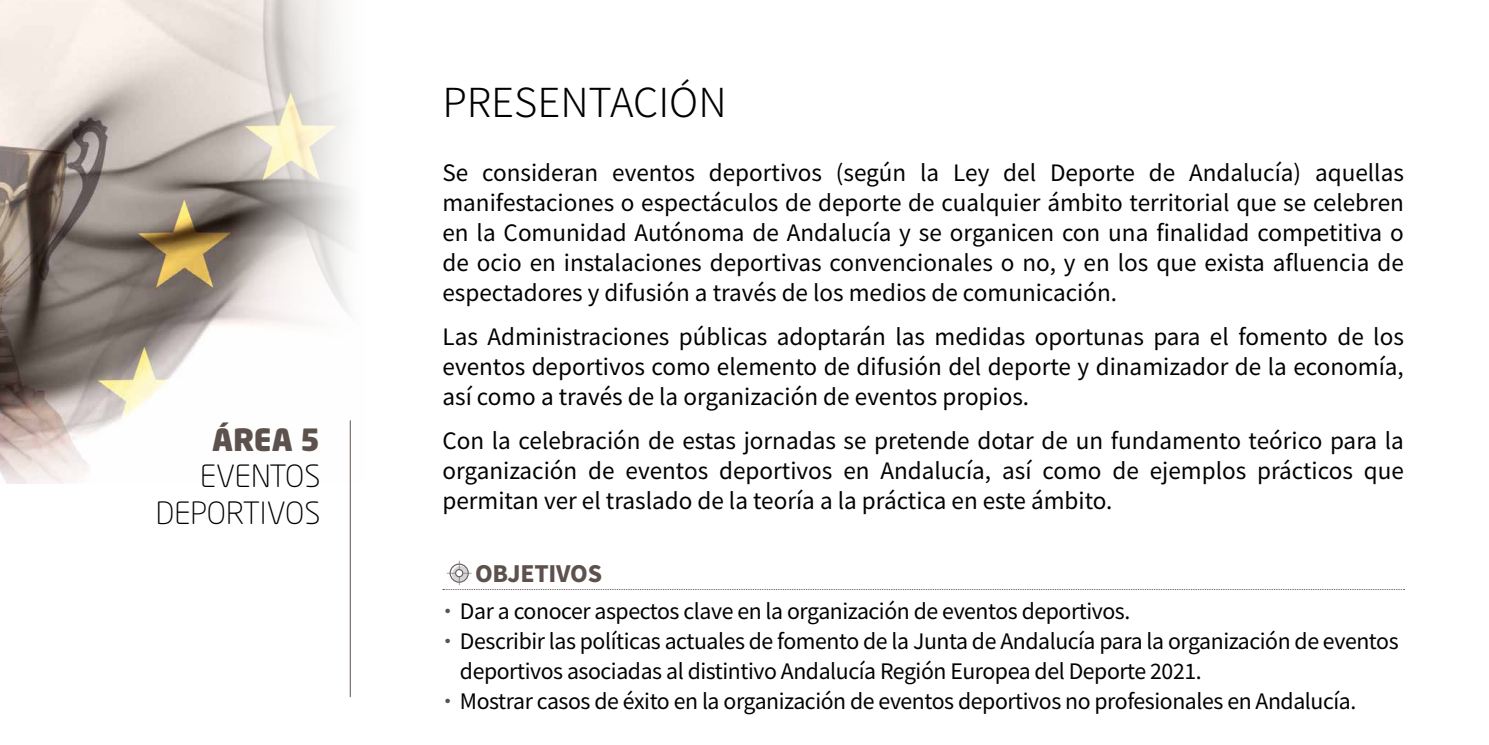
<style>
.page{position:relative;width:1489px;height:745px;background:#fff}
.page>*{position:absolute;margin:0;border:0;box-sizing:border-box;transform-origin:0 0}
.t1{font:300 40px "Noto Sans HK";color:#000}
.t2{font:300 30.25px/36.2px "Neo Sans Std";color:#000;text-align:right}
.t3{font:900 30.25px "Neo Sans Std";color:#5d514d}
.t4{font:22.5px/30px "Noto Sans HK";color:#000;text-align:justify}
.t5{font:900 22.5px "Noto Sans HK";letter-spacing:-.01em;color:#5d514d}
.t6{font:21.25px/30px "Noto Sans HK";letter-spacing:-.02em;color:#000}
.s1{color:#5d514d}
</style>
<div class="page">
<svg style="left:446px;top:560px;width:26px;height:25px"></svg>
<img style="left:0;top:0;width:231px;height:483px">
<svg style="left:231px;top:0;width:122px;height:483px"></svg>
<hr style="left:350px;top:420px;width:1px;height:276px;background:#5d514d">
<h2 class="t3" style="left:212px;top:419px;width:110px">ÁREA 5</h2>
<h2 class="t2" style="left:156px;top:457px;width:166px">EVENTOS<br>DEPORTIVOS</h2>
<h1 class="t1" style="left:442px;top:80px;width:286px">PRESENTACIÓN</h1>
<p class="t4" style="left:442px;top:158px;width:962px">Se consideran eventos deportivos (según la Ley del Deporte de Andalucía) aquellas manifestaciones o espectáculos de deporte de cualquier ámbito territorial que se celebren en la Comunidad Autónoma de Andalucía y se organicen con una finalidad competitiva o de ocio en instalaciones deportivas convencionales o no, y en los que exista afluencia de espectadores y difusión a través de los medios de comunicación.</p>
<p class="t4" style="left:442px;top:322px;width:962px">Las Administraciones públicas adoptarán las medidas oportunas para el fomento de los eventos deportivos como elemento de difusión del deporte y dinamizador de la economía, así como a través de la organización de eventos propios.</p>
<p class="t4" style="left:442px;top:426px;width:962px">Con la celebración de estas jornadas se pretende dotar de un fundamento teórico para la organización de eventos deportivos en Andalucía, así como de ejemplos prácticos que permitan ver el traslado de la teoría a la práctica en este ámbito.</p>
<p class="t5" style="left:475px;top:560px;width:128px">OBJETIVOS</p>
<p class="t6" style="left:437px;top:596px;width:694px"><span class="s1">•</span>Dar a conocer aspectos clave en la organización de eventos deportivos.</p>
<p class="t6" style="left:460px;top:626px;width:940px;text-indent:-23px"><span class="s1">•</span>Describir las políticas actuales de fomento de la Junta de Andalucía para la organización de eventos deportivos asociadas al distintivo Andalucía Región Europea del Deporte 2021.</p>
<p class="t6" style="left:437px;top:686px;width:920px"><span class="s1">•</span>Mostrar casos de éxito en la organización de eventos deportivos no profesionales en Andalucía.</p>
</div>
